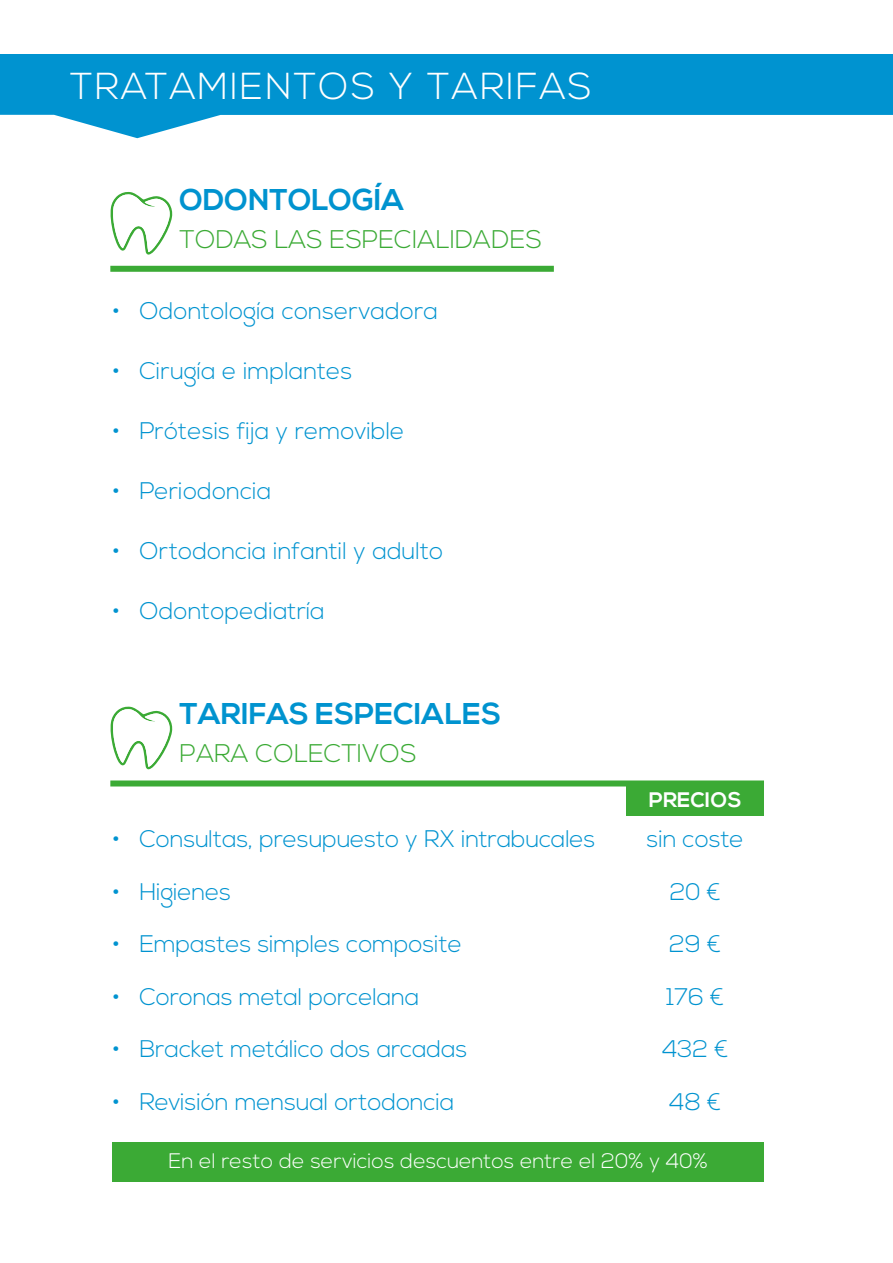
<style>
.page{position:relative;width:893px;height:1263px;background:#fff}
.page>*{position:absolute;margin:0;border:0;box-sizing:border-box;transform-origin:0 0}
.t1{font:300 37.5px "Nexa";letter-spacing:.05em;color:#fff}
.t2{font:700 30px "Nexa";color:#0093cf}
.t3{font:300 25.5px "Nexa";color:#3baa35}
.t4{font:300 24px "Nexa";letter-spacing:-.01em;color:#0093d0}
.t5{font:300 21px "Nexa";color:#fff}
.t6{font:700 21px "Nexa";letter-spacing:.01em;color:#fff}
</style>
<div class="page">
<svg style="left:0;top:54px;width:893px;height:84px;fill:#0093d0"></svg>
<div style="left:110px;top:266px;width:444px;height:6px;background:#3baa35"></div>
<svg style="left:110px;top:192px;width:63px;height:63px"></svg>
<div style="left:110px;top:780px;width:654px;height:6px;background:#3baa35"></div>
<svg style="left:110px;top:706px;width:63px;height:63px"></svg>
<div style="left:626px;top:786px;width:138px;height:29px;background:#3baa35"></div>
<div style="left:112px;top:1142px;width:652px;height:39px;background:#3baa35"></div>
<p class="t1" style="left:70px;top:64px;width:523px">TRATAMIENTOS Y TARIFAS</p>
<p class="t2" style="left:180px;top:182px;width:226px">ODONTOLOGÍA</p>
<p class="t3" style="left:180px;top:224px;width:364px">TODAS LAS ESPECIALIDADES</p>
<p class="t4" style="left:112px;top:297px;width:327px">• Odontología conservadora</p>
<p class="t4" style="left:112px;top:357px;width:242px">• Cirugía e implantes</p>
<p class="t4" style="left:112px;top:417px;width:294px">• Prótesis fija y removible</p>
<p class="t4" style="left:112px;top:477px;width:160px">• Periodoncia</p>
<p class="t4" style="left:112px;top:537px;width:333px">• Ortodoncia infantil y adulto</p>
<p class="t4" style="left:112px;top:597px;width:214px">• Odontopediatría</p>
<p class="t2" style="left:180px;top:697px;width:323px">TARIFAS ESPECIALES</p>
<p class="t3" style="left:180px;top:739px;width:238px">PARA COLECTIVOS</p>
<p class="t4" style="left:112px;top:825px;width:485px">• Consultas, presupuesto y RX intrabucales</p>
<p class="t4" style="left:112px;top:878px;width:120px">• Higienes</p>
<p class="t4" style="left:112px;top:930px;width:351px">• Empastes simples composite</p>
<p class="t4" style="left:112px;top:983px;width:308px">• Coronas metal porcelana</p>
<p class="t4" style="left:112px;top:1035px;width:356px">• Bracket metálico dos arcadas</p>
<p class="t4" style="left:112px;top:1088px;width:343px">• Revisión mensual ortodoncia</p>
<p class="t6" style="left:649px;top:788px;width:94px">PRECIOS</p>
<p class="t4" style="left:647px;top:825px;width:99px">sin coste</p>
<p class="t4" style="left:670px;top:878px;width:53px">20 €</p>
<p class="t4" style="left:669px;top:930px;width:53px">29 €</p>
<p class="t4" style="left:666px;top:983px;width:59px">176 €</p>
<p class="t4" style="left:662px;top:1035px;width:68px">432 €</p>
<p class="t4" style="left:669px;top:1088px;width:54px">48 €</p>
<p class="t5" style="left:168px;top:1148px;width:541px">En el resto de servicios descuentos entre el 20% y 40%</p>
</div>
